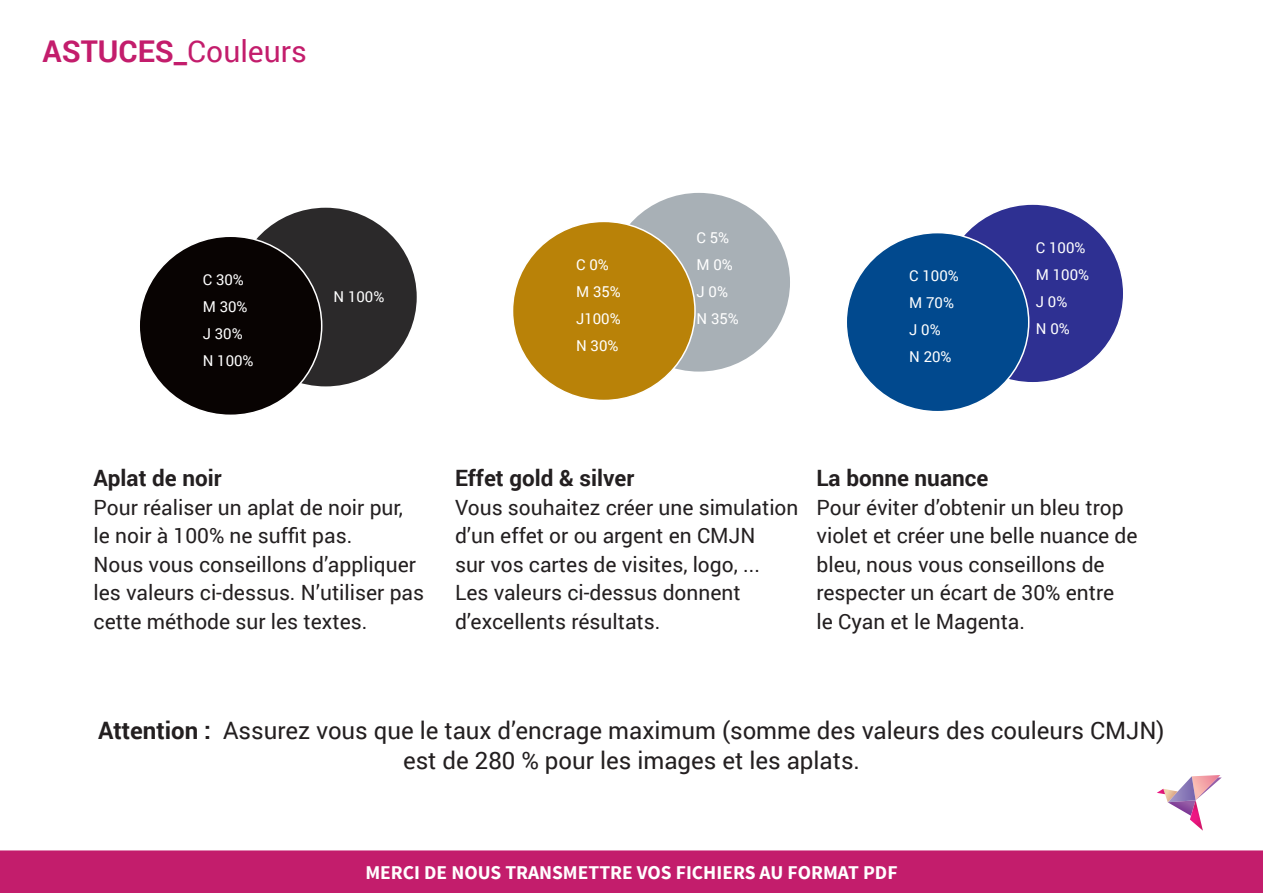
<style>
.page{position:relative;width:1263px;height:893px;background:#fff}
.page>*{position:absolute;margin:0;border:0;box-sizing:border-box;transform-origin:0 0}
.t1{font:700 30px "Roboto";color:#c31d6c}
.t2{font:24px/30px "Roboto";color:#231f20;text-align:center}
.t3{font:700 22.5px "Roboto";color:#231f20}
.t4{font:21px/28.5px "Roboto";color:#231f20}
.t5{font:700 19.5px "Source Sans Pro";color:#fff}
.t6{font:15px/27px "Roboto";color:#fff}
.s1{font-weight:400}
.s2{font-weight:700}
</style>
<div class="page">
<div style="left:0;top:850px;width:1263px;height:43px;background:#c31d6c"></div>
<img style="left:1190px;top:816px;width:13px;height:15px">
<svg style="left:1157px;top:775px;width:65px;height:41px"></svg>
<div style="left:608px;top:193px;width:182px;height:179px;background:#a8b0b6;border-radius:50%"></div>
<div style="left:942px;top:204px;width:182px;height:179px;background:#2e3092;border-radius:50%"></div>
<div style="left:512px;top:221px;width:183px;height:179px;background:#b98208;border-radius:50%"></div>
<div style="left:846px;top:233px;width:183px;height:179px;background:#01498e;border-radius:50%"></div>
<div style="left:235px;top:208px;width:182px;height:178px;background:#2b292a;border-radius:50%"></div>
<div style="left:139px;top:236px;width:183px;height:179px;background:#080302;border-radius:50%"></div>
<h1 class="t1" style="left:43px;top:31px;width:266px">ASTUCES_<span class="s1">Couleurs</span></h1>
<p class="t6" style="left:203px;top:266px;width:52px">C 30%<br>M 30%<br>J 30%<br>N 100%</p>
<p class="t6" style="left:334px;top:283px;width:52px">N 100%</p>
<p class="t6" style="left:697px;top:223px;width:44px">C 5%<br>M 0%<br>J 0%<br>N 35%</p>
<p class="t6" style="left:1036px;top:233px;width:55px">C 100%<br>M 100%<br>J 0%<br>N 0%</p>
<p class="t6" style="left:576px;top:251px;width:46px">C 0%<br>M 35%<br>J100%<br>N 30%</p>
<p class="t6" style="left:909px;top:262px;width:51px">C 100%<br>M 70%<br>J 0%<br>N 20%</p>
<p class="t3" style="left:94px;top:462px;width:130px">Aplat de noir</p>
<p class="t4" style="left:94px;top:492px;width:332px">Pour réaliser un aplat de noir pur, le noir à 100% ne suffit pas.<br>Nous vous conseillons d’appliquer les valeurs ci-dessus. N’utiliser pas cette méthode sur les textes.</p>
<p class="t3" style="left:455px;top:462px;width:181px">Effet gold &amp; silver</p>
<p class="t4" style="left:455px;top:492px;width:345px">Vous souhaitez créer une simulation d’un effet or ou argent en CMJN<br>sur vos cartes de visites, logo, ...<br>Les valeurs ci-dessus donnent d’excellents résultats.</p>
<p class="t3" style="left:816px;top:462px;width:173px">La bonne nuance</p>
<p class="t4" style="left:816px;top:492px;width:323px">Pour éviter d’obtenir un bleu trop violet et créer une belle nuance de bleu, nous vous conseillons de respecter un écart de 30% entre<br>le Cyan et le Magenta.</p>
<p class="t2" style="left:98px;top:714px;width:1068px"><span class="s2">Attention :</span> Assurez vous que le taux d’encrage maximum (somme des valeurs des couleurs CMJN) est de 280 % pour les images et les aplats.</p>
<p class="t5" style="left:365px;top:860px;width:534px">MERCI DE NOUS TRANSMETTRE VOS FICHIERS AU FORMAT PDF</p>
</div>
